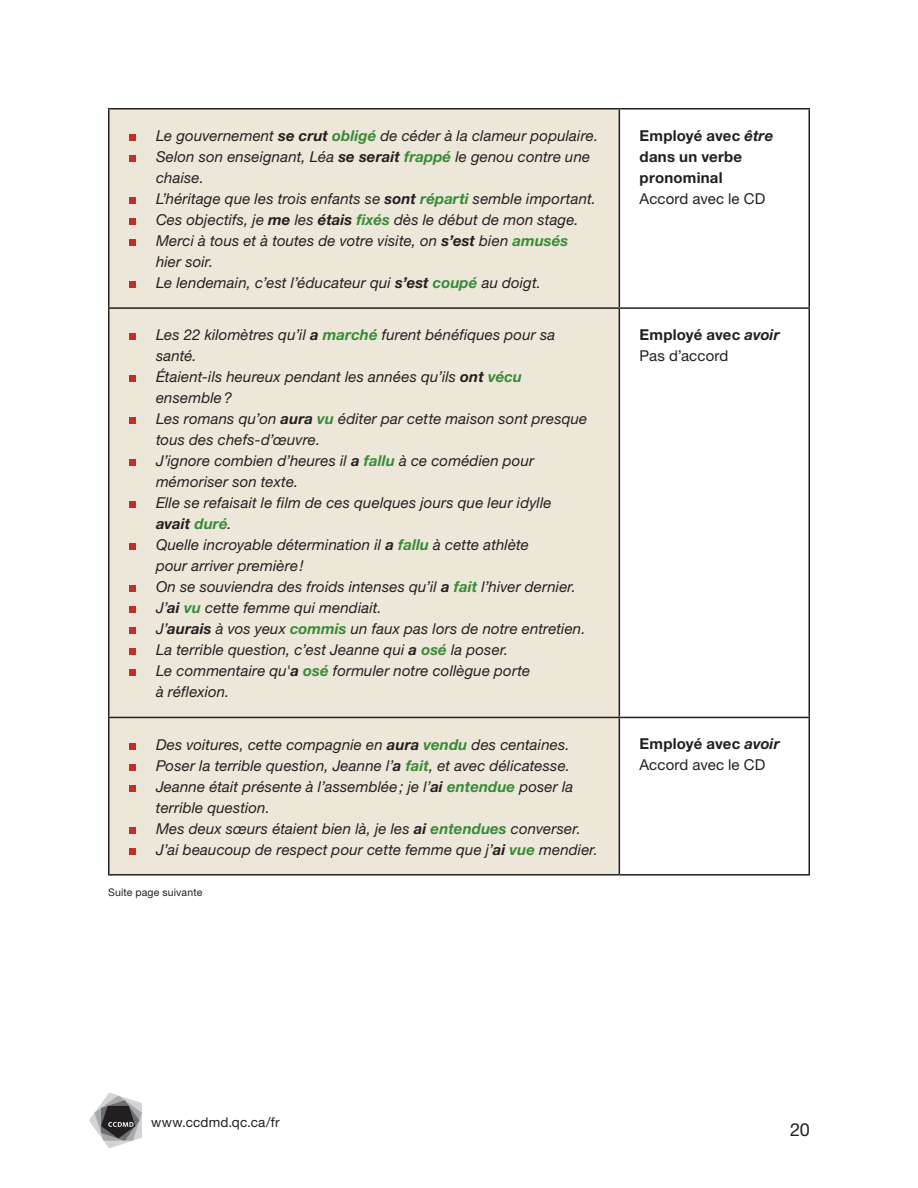
<style>
.page{position:relative;width:918px;height:1188px;background:#fff}
.page>*{position:absolute;margin:0;border:0;box-sizing:border-box;transform-origin:0 0}
.t1{font:18px "Helvetica Neue";color:#231f20}
.t2{font:italic 15px/21px "Helvetica Neue";letter-spacing:.01em;color:#231f20}
.t3{font:700 15px/21px "Helvetica Neue";letter-spacing:.015em;color:#231f20}
.t4{font:15px/21px "Helvetica Neue";letter-spacing:.005em;color:#231f20}
.t5{font:13.5px "Helvetica Neue";letter-spacing:.015em;color:#231f20}
.t6{font:10.5px "Helvetica Neue";letter-spacing:.015em;color:#231f20}
.s1{font-weight:700}
.s2{font-weight:700;color:#378b36}
.s3{font-style:italic}
.s4{font-weight:400}
.s5{font-weight:700;font-style:italic}
</style>
<div class="page">
<svg style="left:89px;top:1093px;width:53px;height:55px"></svg>
<div style="left:110px;top:110px;width:509px;height:764px;background:#ede7d9"></div>
<hr style="left:108px;top:108px;width:511px;height:2px;background:#231f20">
<hr style="left:108px;top:109px;width:2px;height:198px;background:#231f20">
<hr style="left:619px;top:108px;width:191px;height:2px;background:#231f20">
<hr style="left:619px;top:109px;width:1px;height:198px;background:#231f20">
<hr style="left:808px;top:109px;width:2px;height:198px;background:#231f20">
<hr style="left:108px;top:307px;width:511px;height:2px;background:#231f20">
<hr style="left:108px;top:309px;width:2px;height:408px;background:#231f20">
<hr style="left:619px;top:307px;width:191px;height:2px;background:#231f20">
<hr style="left:619px;top:309px;width:1px;height:408px;background:#231f20">
<hr style="left:808px;top:309px;width:2px;height:408px;background:#231f20">
<hr style="left:108px;top:717px;width:511px;height:1px;background:#231f20">
<hr style="left:108px;top:718px;width:2px;height:156px;background:#231f20">
<hr style="left:619px;top:717px;width:191px;height:1px;background:#231f20">
<hr style="left:619px;top:718px;width:1px;height:156px;background:#231f20">
<hr style="left:808px;top:718px;width:2px;height:156px;background:#231f20">
<hr style="left:108px;top:874px;width:511px;height:2px;background:#231f20">
<hr style="left:619px;top:874px;width:191px;height:2px;background:#231f20">
<div style="left:129px;top:134px;width:7px;height:7px;background:#c42e27"></div>
<div style="left:129px;top:155px;width:7px;height:7px;background:#c42e27"></div>
<div style="left:129px;top:197px;width:7px;height:7px;background:#c42e27"></div>
<div style="left:129px;top:218px;width:7px;height:7px;background:#c42e27"></div>
<div style="left:129px;top:239px;width:7px;height:7px;background:#c42e27"></div>
<div style="left:129px;top:281px;width:7px;height:7px;background:#c42e27"></div>
<div style="left:129px;top:333px;width:7px;height:7px;background:#c42e27"></div>
<div style="left:129px;top:375px;width:7px;height:7px;background:#c42e27"></div>
<div style="left:129px;top:417px;width:7px;height:7px;background:#c42e27"></div>
<div style="left:129px;top:459px;width:7px;height:7px;background:#c42e27"></div>
<div style="left:129px;top:501px;width:7px;height:7px;background:#c42e27"></div>
<div style="left:129px;top:543px;width:7px;height:7px;background:#c42e27"></div>
<div style="left:129px;top:585px;width:7px;height:7px;background:#c42e27"></div>
<div style="left:129px;top:606px;width:7px;height:7px;background:#c42e27"></div>
<div style="left:129px;top:627px;width:7px;height:7px;background:#c42e27"></div>
<div style="left:129px;top:648px;width:7px;height:7px;background:#c42e27"></div>
<div style="left:129px;top:669px;width:7px;height:7px;background:#c42e27"></div>
<div style="left:129px;top:743px;width:7px;height:7px;background:#c42e27"></div>
<div style="left:129px;top:764px;width:7px;height:7px;background:#c42e27"></div>
<div style="left:129px;top:785px;width:7px;height:7px;background:#c42e27"></div>
<div style="left:129px;top:827px;width:7px;height:7px;background:#c42e27"></div>
<div style="left:129px;top:848px;width:7px;height:7px;background:#c42e27"></div>
<p class="t2" style="left:156px;top:125px;width:444px">Le gouvernement <span class="s1">se crut</span> <span class="s2">obligé</span> de céder à la clameur populaire.<br>Selon son enseignant, Léa <span class="s1">se serait</span> <span class="s2">frappé</span> le genou contre une chaise.<br>L’héritage que les trois enfants se <span class="s1">sont</span> <span class="s2">réparti</span> semble important.<br>Ces objectifs, je <span class="s1">me</span> les <span class="s1">étais</span> <span class="s2">fixés</span> dès le début de mon stage.<br>Merci à tous et à toutes de votre visite, on <span class="s1">s’est</span> bien <span class="s2">amusés<br></span>hier soir.<br>Le lendemain, c’est l’éducateur qui <span class="s1">s’est</span> <span class="s2">coupé</span> au doigt.</p>
<p class="t3" style="left:640px;top:125px;width:135px">Employé avec <span class="s3">être </span>dans un verbe pronominal</p>
<p class="t4" style="left:640px;top:188px;width:127px">Accord avec le CD</p>
<p class="t2" style="left:156px;top:324px;width:433px">Les 22 kilomètres qu’il <span class="s1">a</span> <span class="s2">marché</span> furent bénéfiques pour sa santé.<br>Étaient-ils heureux pendant les années qu’ils <span class="s1">ont</span> <span class="s2">vécu </span>ensemble?<br>Les romans qu’on <span class="s1">aura</span> <span class="s2">vu</span> éditer par cette maison sont presque tous des chefs-d’œuvre.<br>J’ignore combien d’heures il <span class="s1">a</span> <span class="s2">fallu</span> à ce comédien pour mémoriser son texte.<br>Elle se refaisait le film de ces quelques jours que leur idylle <span class="s1">avait</span> <span class="s2">duré</span>.<br>Quelle incroyable détermination il <span class="s1">a</span> <span class="s2">fallu</span> à cette athlète<br>pour arriver première!<br>On se souviendra des froids intenses qu’il <span class="s1">a</span> <span class="s2">fait</span> l’hiver dernier.<br>J’<span class="s1">ai</span> <span class="s2">vu</span> cette femme qui mendiait.<br>J’<span class="s1">aurais</span> à vos yeux <span class="s2">commis</span> un faux pas lors de notre entretien.<br>La terrible question, c’est Jeanne qui <span class="s1">a</span> <span class="s2">osé</span> la poser.<br>Le commentaire qu'<span class="s1">a</span> <span class="s2">osé</span> formuler notre collègue porte<br>à réflexion.</p>
<p class="t3" style="left:640px;top:324px;width:141px">Employé avec <span class="s3">avoir<br></span><span class="s4">Pas d’accord</span></p>
<p class="t2" style="left:156px;top:733px;width:443px">Des voitures, cette compagnie en <span class="s1">aura</span> <span class="s2">vendu</span> des centaines.<br>Poser la terrible question, Jeanne l’<span class="s1">a</span> <span class="s2">fait</span>, et avec délicatesse.<br>Jeanne était présente à l’assemblée; je l’<span class="s1">ai</span> <span class="s2">entendue</span> poser la terrible question.<br>Mes deux sœurs étaient bien là, je les <span class="s1">ai</span> <span class="s2">entendues</span> converser.<br>J’ai beaucoup de respect pour cette femme que j’<span class="s1">ai</span> <span class="s2">vue</span> mendier.</p>
<p class="t4" style="left:640px;top:733px;width:141px"><span class="s1">Employé avec</span> <span class="s5">avoir<br></span>Accord avec le CD</p>
<p class="t6" style="left:108px;top:886px;width:96px">Suite page suivante</p>
<p class="t5" style="left:151px;top:1114px;width:130px">www.ccdmd.qc.ca/fr</p>
<p class="t1" style="left:790px;top:1119px;width:21px">20</p>
</div>
